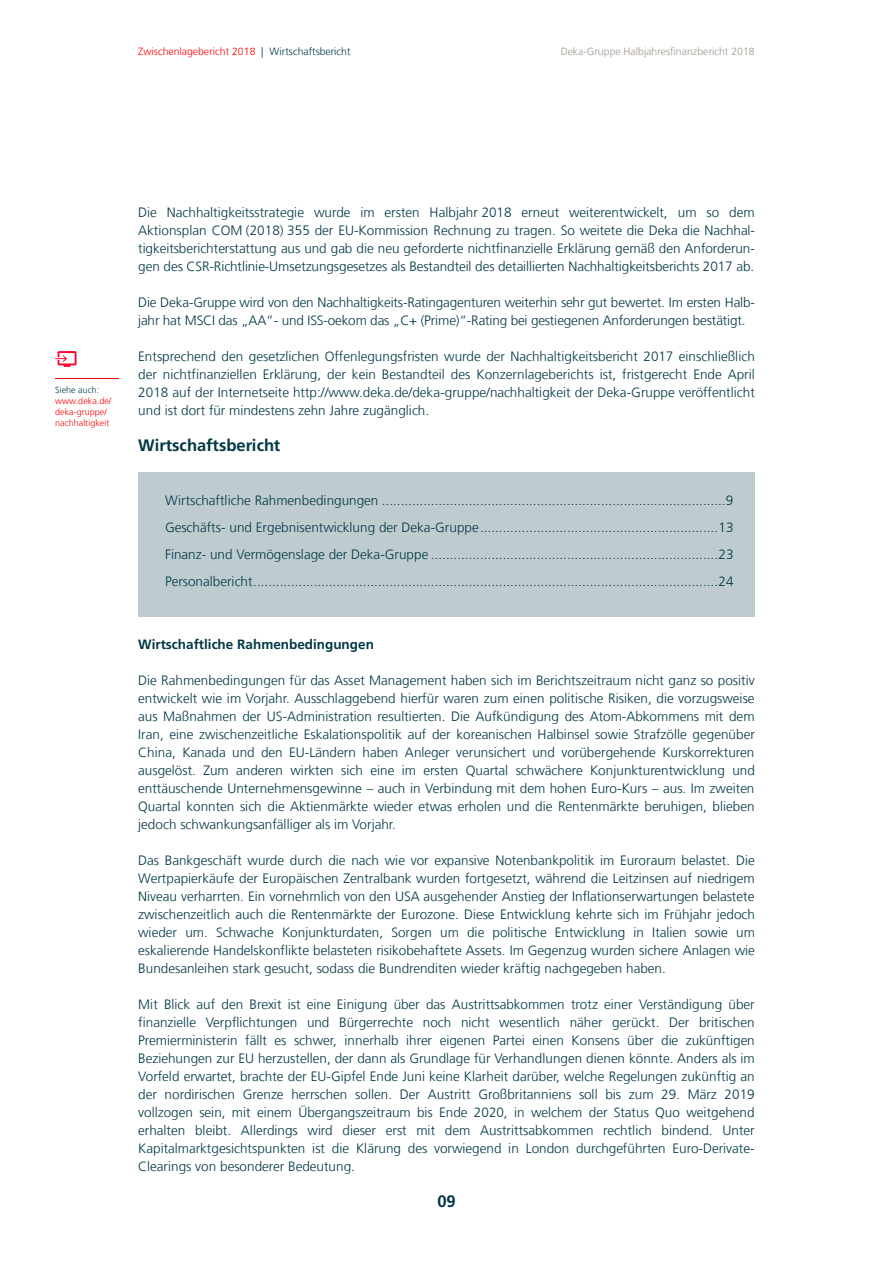
<style>
.page{position:relative;width:893px;height:1263px;background:#fff}
.page>*{position:absolute;margin:0;border:0;box-sizing:border-box;transform-origin:0 0}
.t1{font:700 16.5px "Deka Frutiger";color:#003745}
.t2{font:300 13.5px/18px "Deka Frutiger";letter-spacing:-.005em;color:#003745;text-align:justify}
.t3{font:700 13.5px "Deka Frutiger";color:#003745}
.t4{font:300 10.5px "Deka Frutiger";color:#f00}
.t5{font:300 10.5px "Deka Frutiger";color:#9d958d}
.t6{font:300 9px/10.8px "Deka Frutiger";color:#f00}
.t7{font:300 9px "Deka Frutiger";color:#003745}
.s1{color:#003745}
</style>
<div class="page">
<div style="left:138px;top:473px;width:617px;height:18px;background:#bfcccf"></div>
<div style="left:138px;top:491px;width:617px;height:27px;background:#bfcccf"></div>
<div style="left:138px;top:518px;width:617px;height:27px;background:#bfcccf"></div>
<div style="left:138px;top:545px;width:617px;height:27px;background:#bfcccf"></div>
<div style="left:138px;top:572px;width:617px;height:27px;background:#bfcccf"></div>
<div style="left:138px;top:599px;width:617px;height:18px;background:#bfcccf"></div>
<hr style="left:55px;top:378px;width:64px;height:1px;background:#f00">
<svg style="left:56px;top:351px;width:21px;height:15px"></svg>
<p class="t4" style="left:138px;top:45px;width:214px">Zwischenlagebericht 2018 <span class="s1">| Wirtschaftsbericht</span></p>
<p class="t5" style="left:561px;top:45px;width:195px">Deka-Gruppe Halbjahresfinanzbericht 2018</p>
<p class="t7" style="left:55px;top:385px;width:46px">Siehe auch:</p>
<p class="t6" style="left:55px;top:396px;width:58px">www.deka.de/ deka-gruppe/ nachhaltigkeit</p>
<p class="t2" style="left:138px;top:204px;width:618px">Die Nachhaltigkeitsstrategie wurde im ersten Halbjahr 2018 erneut weiterentwickelt, um so dem Aktionsplan COM (2018) 355 der EU-Kommission Rechnung zu tragen. So weitete die Deka die Nachhal&shy;tigkeitsberichterstattung aus und gab die neu geforderte nichtfinanzielle Erklärung gemäß den Anforderun&shy;gen des CSR-Richtlinie-Umsetzungsgesetzes als Bestandteil des detaillierten Nachhaltigkeitsberichts 2017 ab.</p>
<p class="t2" style="left:138px;top:294px;width:618px">Die Deka-Gruppe wird von den Nachhaltigkeits-Ratingagenturen weiterhin sehr gut bewertet. Im ersten Halb&shy;jahr hat MSCI das „AA“- und ISS-oekom das „C+ (Prime)“-Rating bei gestiegenen Anforderungen bestätigt.</p>
<p class="t2" style="left:138px;top:348px;width:618px">Entsprechend den gesetzlichen Offenlegungsfristen wurde der Nachhaltigkeitsbericht 2017 einschließlich der nichtfinanziellen Erklärung, der kein Bestandteil des Konzernlageberichts ist, fristgerecht Ende April 2018 auf der Internetseite http://www.deka.de/deka-gruppe/nachhaltigkeit der Deka-Gruppe veröffentlicht und ist dort für mindestens zehn Jahre zugänglich.</p>
<h1 class="t1" style="left:138px;top:435px;width:144px">Wirtschaftsbericht</h1>
<p class="t2" style="left:165px;top:492px;width:570px">Wirtschaftliche Rahmenbedingungen ...........................................................................................9</p>
<p class="t2" style="left:165px;top:519px;width:570px">Geschäfts- und Ergebnisentwicklung der Deka-Gruppe...............................................................13</p>
<p class="t2" style="left:165px;top:546px;width:570px">Finanz- und Vermögenslage der Deka-Gruppe ............................................................................23</p>
<p class="t2" style="left:165px;top:573px;width:570px">Personalbericht...........................................................................................................................24</p>
<h2 class="t3" style="left:138px;top:636px;width:237px">Wirtschaftliche Rahmenbedingungen</h2>
<p class="t2" style="left:138px;top:672px;width:618px">Die Rahmenbedingungen für das Asset Management haben sich im Berichtszeitraum nicht ganz so positiv entwickelt wie im Vorjahr. Ausschlaggebend hierfür waren zum einen politische Risiken, die vorzugsweise aus Maßnahmen der US-Administration resultierten. Die Aufkündigung des Atom-Abkommens mit dem Iran, eine zwischenzeitliche Eskalationspolitik auf der koreanischen Halbinsel sowie Strafzölle gegenüber China, Kanada und den EU-Ländern haben Anleger verunsichert und vorübergehende Kurskorrekturen ausgelöst. Zum anderen wirkten sich eine im ersten Quartal schwächere Konjunkturentwicklung und enttäuschende Unternehmensgewinne – auch in Verbindung mit dem hohen Euro-Kurs – aus. Im zweiten Quartal konnten sich die Aktienmärkte wieder etwas erholen und die Rentenmärkte beruhigen, blieben jedoch schwankungsanfälliger als im Vorjahr.</p>
<p class="t2" style="left:138px;top:852px;width:618px">Das Bankgeschäft wurde durch die nach wie vor expansive Notenbankpolitik im Euroraum belastet. Die Wertpapierkäufe der Europäischen Zentralbank wurden fortgesetzt, während die Leitzinsen auf niedrigem Niveau verharrten. Ein vornehmlich von den USA ausgehender Anstieg der Inflationserwartungen belastete zwischenzeitlich auch die Rentenmärkte der Eurozone. Diese Entwicklung kehrte sich im Frühjahr jedoch wieder um. Schwache Konjunkturdaten, Sorgen um die politische Entwicklung in Italien sowie um eskalierende Handelskonflikte belasteten risikobehaftete Assets. Im Gegenzug wurden sichere Anlagen wie Bundesanleihen stark gesucht, sodass die Bundrenditen wieder kräftig nachgegeben haben.</p>
<p class="t2" style="left:138px;top:995px;width:618px">Mit Blick auf den Brexit ist eine Einigung über das Austrittsabkommen trotz einer Verständigung über finanzielle Verpflichtungen und Bürgerrechte noch nicht wesentlich näher gerückt. Der britischen Premierministerin fällt es schwer, innerhalb ihrer eigenen Partei einen Konsens über die zukünftigen Beziehungen zur EU herzustellen, der dann als Grundlage für Verhandlungen dienen könnte. Anders als im Vorfeld erwartet, brachte der EU-Gipfel Ende Juni keine Klarheit darüber, welche Regelungen zukünftig an der nordirischen Grenze herrschen sollen. Der Austritt Großbritanniens soll bis zum 29. März 2019 vollzogen sein, mit einem Übergangszeitraum bis Ende 2020, in welchem der Status Quo weitgehend erhalten bleibt. Allerdings wird dieser erst mit dem Austrittsabkommen rechtlich bindend. Unter Kapitalmarktgesichtspunkten ist die Klärung des vorwiegend in London durchgeführten Euro-Derivate-Clearings von besonderer Bedeutung.</p>
<p class="t1" style="left:437px;top:1191px;width:20px">09</p>
</div>
